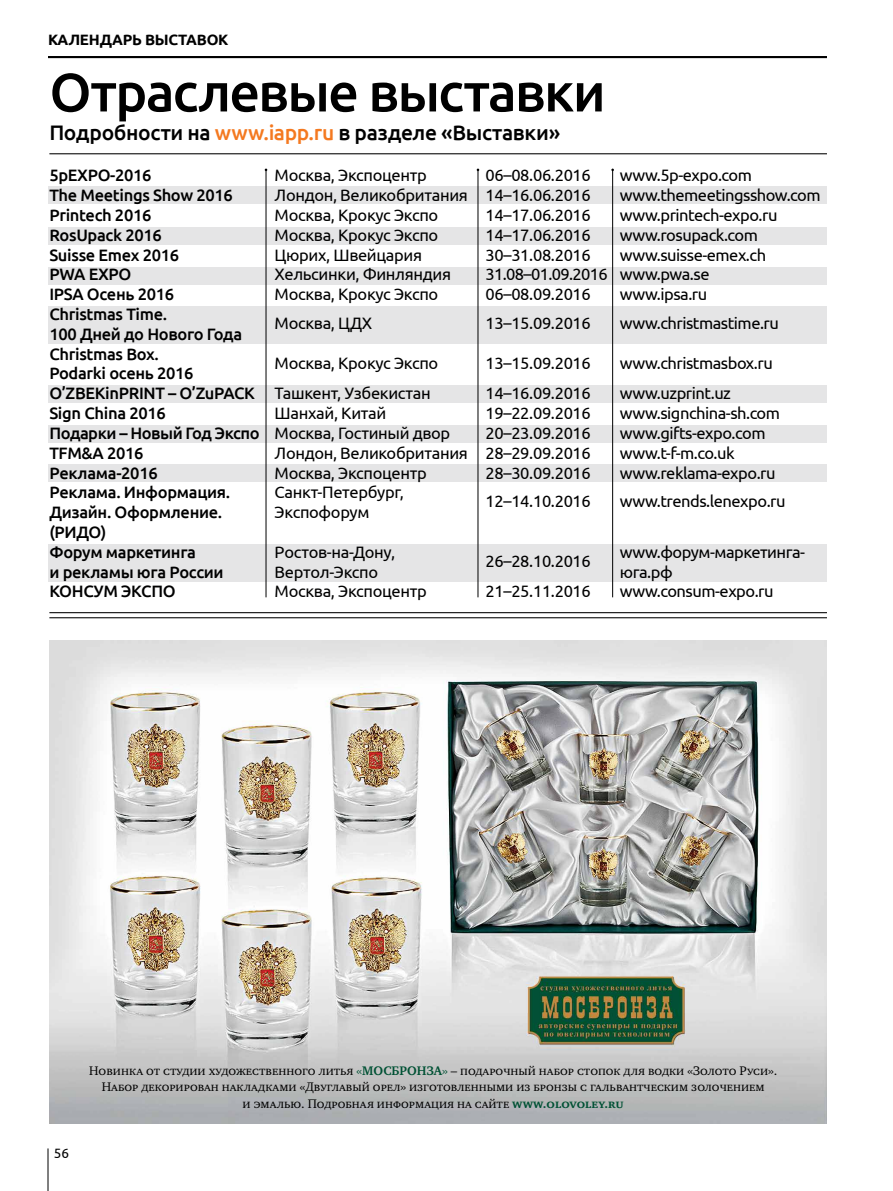
<style>
.page{position:relative;width:893px;height:1191px;background:#fff}
.page>*{position:absolute;margin:0;border:0;box-sizing:border-box;transform-origin:0 0}
.t1{font:500 54px "Ubuntu";letter-spacing:-.03em;color:#000}
.t2{font:500 21px "Ubuntu";letter-spacing:-.015em;color:#000}
.t3{font:16.5px/19.8px "Ubuntu";letter-spacing:-.02em;color:#000}
.t4{font:500 16.5px/19.8px "Ubuntu";letter-spacing:-.02em;color:#000}
.t5{font:700 15px "Ubuntu";letter-spacing:-.02em;color:#000}
.t6{font:13.5px "Ubuntu";color:#000}
.t7{font:12.75px/16.5px "Charter SCC";color:#000;text-align:center}
.s1{color:#f47920}
.s2{color:#005134}
.s3{font-weight:700;color:#005134}
</style>
<div class="page">
<hr style="left:48px;top:56px;width:779px;height:2px;background:#000">
<hr style="left:48px;top:1148px;width:1px;height:43px;background:#000">
<div style="left:48px;top:544px;width:779px;height:38px;background:#e5e5e6"></div>
<div style="left:48px;top:465px;width:779px;height:17px;background:#e5e5e6"></div>
<div style="left:48px;top:425px;width:779px;height:17px;background:#e5e5e6"></div>
<div style="left:48px;top:385px;width:779px;height:17px;background:#e5e5e6"></div>
<div style="left:48px;top:267px;width:779px;height:17px;background:#e5e5e6"></div>
<div style="left:48px;top:228px;width:779px;height:17px;background:#e5e5e6"></div>
<div style="left:48px;top:187px;width:779px;height:17px;background:#e5e5e6"></div>
<div style="left:48px;top:306px;width:779px;height:38px;background:#e5e5e6"></div>
<hr style="left:49px;top:153px;width:778px;height:1px;background:#000">
<hr style="left:49px;top:612px;width:778px;height:1px;background:#000">
<hr style="left:49px;top:617px;width:778px;height:1px;background:#000">
<hr style="left:266px;top:170px;width:1px;height:427px;background:#000">
<hr style="left:478px;top:170px;width:1px;height:427px;background:#000">
<hr style="left:612px;top:170px;width:1px;height:427px;background:#000">
<img style="left:49px;top:640px;width:778px;height:483px">
<p class="t5" style="left:48px;top:30px;width:182px">КАЛЕНДАРЬ ВЫСТАВОК</p>
<h1 class="t1" style="left:49px;top:58px;width:558px">Отраслевые выставки</h1>
<p class="t2" style="left:49px;top:119px;width:512px">Подробности на <span class="s1">www.iapp.ru</span> в разделе «Выставки»</p>
<p class="t4" style="left:49px;top:165px;width:212px">5pEXPO-2016<br>The Meetings Show 2016<br>Printech 2016<br>RosUpack 2016<br>Suisse Emех 2016<br>PWA EXPO<br>IPSA Осень 2016<br>Christmas Time.<br>100 Дней до Нового Года<br>Christmas Box.<br>Podarki осень 2016<br>O’ZBEKinPRINT – O’ZuPACK<br>Sign China 2016<br>Подарки – Новый Год Экспо<br>TFM&amp;A 2016<br>Реклама-2016<br>Реклама. Информация.<br>Дизайн. Оформление. (РИДО)<br>Форум маркетинга<br>и рекламы юга России<br>КОНСУМ ЭКСПО</p>
<p class="t3" style="left:275px;top:165px;width:195px">Москва, Экспоцентр<br>Лондон, Великобритания<br>Москва, Крокус Экспо<br>Москва, Крокус Экспо<br>Цюрих, Швейцария<br>Хельсинки, Финляндия<br>Москва, Крокус Экспо</p>
<p class="t3" style="left:485px;top:165px;width:124px">06–08.06.2016<br>14–16.06.2016<br>14–17.06.2016<br>14–17.06.2016<br>30–31.08.2016<br>31.08–01.09.2016<br>06–08.09.2016</p>
<p class="t3" style="left:485px;top:313px;width:107px">13–15.09.2016</p>
<p class="t3" style="left:485px;top:347px;width:107px;line-height:30.6px">13–15.09.2016<br>14–16.09.2016</p>
<p class="t3" style="left:485px;top:403px;width:107px;text-align:justify">19–22.09.2016<br>20–23.09.2016<br>28–29.09.2016<br>28–30.09.2016</p>
<p class="t3" style="left:485px;top:491px;width:107px">12–14.10.2016</p>
<p class="t3" style="left:275px;top:313px;width:99px">Москва, ЦДХ</p>
<p class="t3" style="left:275px;top:347px;width:165px;line-height:30.6px">Москва, Крокус Экспо<br>Ташкент, Узбекистан</p>
<p class="t3" style="left:275px;top:403px;width:195px">Шанхай, Китай<br>Москва, Гостиный двор<br>Лондон, Великобритания<br>Москва, Экспоцентр<br>Санкт-Петербург,<br>Экспофорум</p>
<p class="t3" style="left:275px;top:541px;width:154px">Ростов-на-Дону,<br>Вертол-Экспо<br>Москва, Экспоцентр</p>
<p class="t3" style="left:485px;top:545px;width:107px;line-height:30.6px">26–28.10.2016<br>21–25.11.2016</p>
<p class="t3" style="left:620px;top:165px;width:202px">www.5p-expo.com www.themeetingsshow.com www.printech-expo.ru www.rosupack.com www.suisse-emex.ch www.pwa.se<br>www.ipsa.ru</p>
<p class="t3" style="left:620px;top:313px;width:161px">www.christmastime.ru</p>
<p class="t3" style="left:620px;top:347px;width:154px;line-height:30.6px">www.christmasbox.ru www.uzprint.uz</p>
<p class="t3" style="left:620px;top:403px;width:162px">www.signchina-sh.com www.gifts-expo.com www.t-f-m.co.uk www.reklama-expo.ru</p>
<p class="t3" style="left:620px;top:491px;width:167px">www.trends.lenexpo.ru</p>
<p class="t3" style="left:620px;top:541px;width:187px">www.форум-маркетинга&shy;юга.рф www.consum-expo.ru</p>
<p class="t6" style="left:54px;top:1145px;width:17px">56</p>
<p class="t7" style="left:89px;top:1062px;width:690px">Новинка от студии художественного литья <span class="s2">«</span><span class="s3">МОСБРОНЗА</span><span class="s2">»</span> – подарочный набор стопок для водки «Золото Руси».<br>Набор декорирован накладками «Двуглавый орел» изготовленными из бронзы с гальвантческим золочением<br>и эмалью. Подробная информация на сайте <span class="s3">www.olovoley.ru</span></p>
</div>
